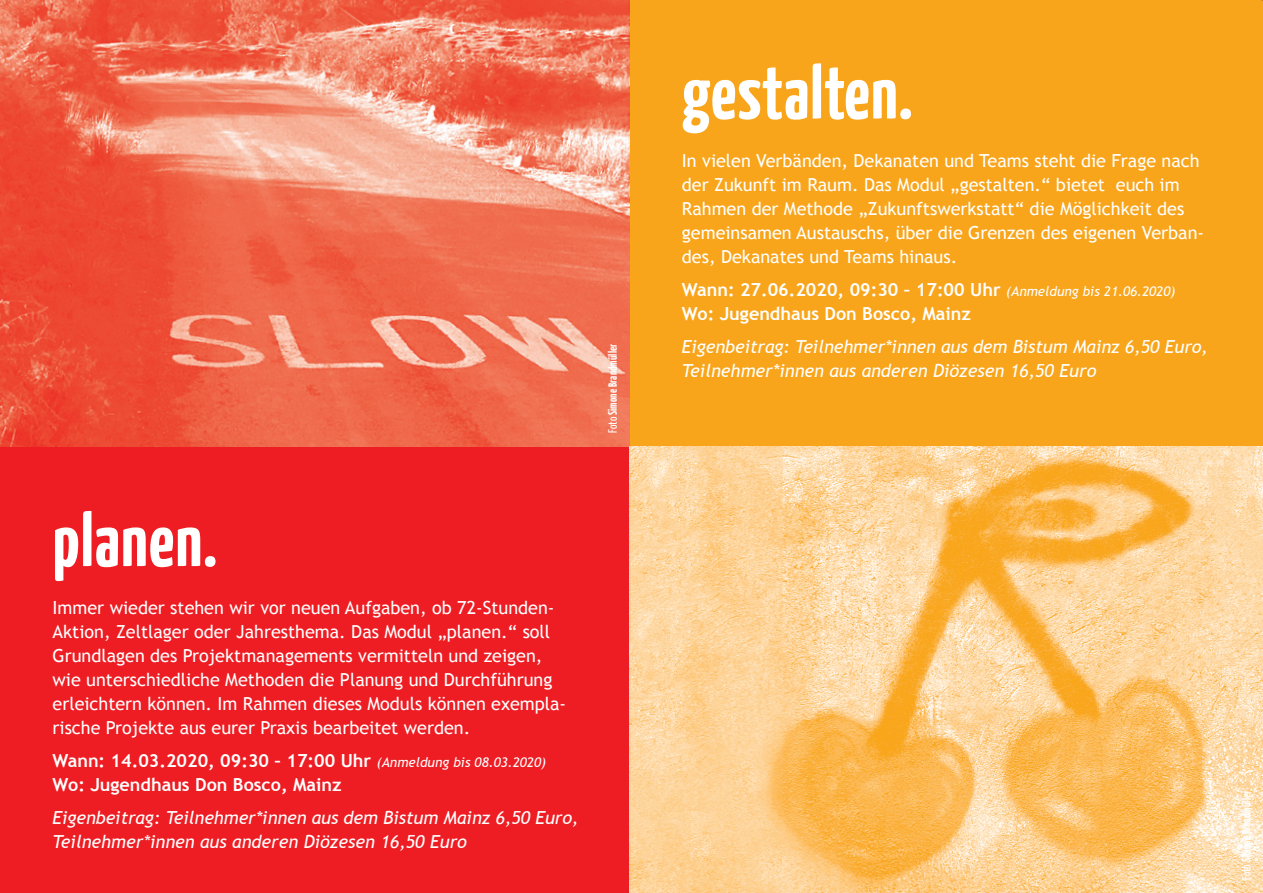
<style>
.page{position:relative;width:1263px;height:893px;background:#fff}
.page>*{position:absolute;margin:0;border:0;box-sizing:border-box;transform-origin:0 0}
.t1{font:700 75px "BDKJ";color:#fff}
.t2{font:18px/24px "Trebuchet MS";color:#fff}
.t3{font:italic 18px/24px "Trebuchet MS";letter-spacing:-.005em;color:#fff}
.t4{font:700 18px/24px "Trebuchet MS";color:#fff}
.t5{font:700 12px "BDKJ";color:#fff}
.s1{font-weight:400;font-style:italic;font-size:13.5px}
.s2{font-weight:400}
</style>
<div class="page">
<hr style="left:0;top:446px;width:629px;height:1px;background:#d81177">
<div style="left:0;top:447px;width:629px;height:446px;background:#ee1d23"></div>
<div style="left:629px;top:0;width:634px;height:446px;background:#f9a51b"></div>
<img style="left:0;top:0;width:629px;height:446px">
<img style="left:629px;top:446px;width:634px;height:447px">
<h1 class="t1" style="left:53px;top:491px;width:167px">planen.</h1>
<p class="t2" style="left:53px;top:596px;width:515px">Immer wieder stehen wir vor neuen Aufgaben, ob 72-Stunden-Aktion, Zeltlager oder Jahresthema. Das Modul „planen.“ soll Grundlagen des Projektmanagements vermitteln und zeigen, wie unterschiedliche Methoden die Planung und Durchführung erleichtern können. Im Rahmen dieses Moduls können exempla&shy;rische Projekte aus eurer Praxis bearbeitet werden.</p>
<p class="t4" style="left:53px;top:749px;width:495px">Wann: 14.03.2020, 09:30 – 17:00 Uhr <span class="s1">(Anmeldung bis 08.03.2020)<br></span>Wo: Jugendhaus Don Bosco, Mainz</p>
<p class="t3" style="left:53px;top:806px;width:527px">Eigenbeitrag: Teilnehmer*innen aus dem Bistum Mainz 6,50 Euro,<br>Teilnehmer*innen aus anderen Diözesen 16,50 Euro</p>
<p class="t5" style="left:605px;top:433px;width:91px;rotate:-90deg"><span class="s2">Foto</span> Simone Brandmüller</p>
<h1 class="t1" style="left:682px;top:43px;width:233px">gestalten.</h1>
<p class="t2" style="left:682px;top:148px;width:524px">In vielen Verbänden, Dekanaten und Teams steht die Frage nach der Zukunft im Raum. Das Modul „gestalten.“ bietet euch im Rahmen der Methode „Zukunftswerkstatt“ die Möglichkeit des gemeinsamen Austauschs, über die Grenzen des eigenen Verban&shy;des, Dekanates und Teams hinaus.</p>
<p class="t4" style="left:682px;top:277px;width:495px">Wann: 27.06.2020, 09:30 – 17:00 Uhr <span class="s1">(Anmeldung bis 21.06.2020)<br></span>Wo: Jugendhaus Don Bosco, Mainz</p>
<p class="t3" style="left:682px;top:334px;width:527px">Eigenbeitrag: Teilnehmer*innen aus dem Bistum Mainz 6,50 Euro,<br>Teilnehmer*innen aus anderen Diözesen 16,50 Euro</p>
<p class="t5" style="left:1238px;top:880px;width:91px;rotate:-90deg"><span class="s2">Foto</span> Simone Brandmüller</p>
</div>
